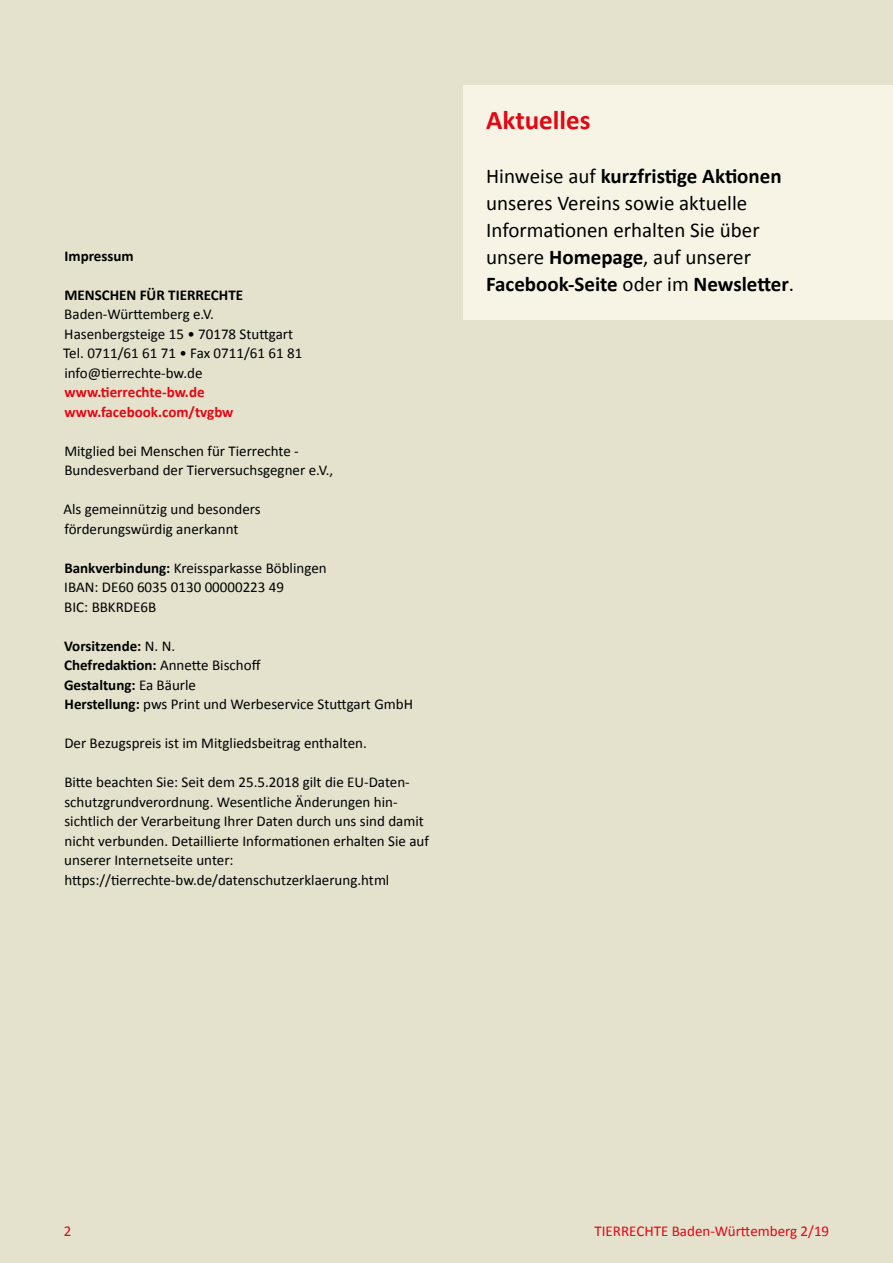
<style>
.page{position:relative;width:893px;height:1263px;background:#e4e1cd}
.page>*{position:absolute;margin:0;border:0;box-sizing:border-box;transform-origin:0 0}
.t1{font:700 27px "Calibri";color:#e30613}
.t2{font:21px/27px "Calibri";color:#000}
.t3{font:15px/19.5px "Calibri";color:#000}
.t4{font:700 15px/19.5px "Calibri";color:#e30613}
.t5{font:15px "Calibri";color:#e30613}
.t6{font:700 15px "Calibri";color:#000}
.s1{font-weight:700}
</style>
<div class="page">
<div style="left:463px;top:85px;width:430px;height:234px;background:#f7f4e6"></div>
<p class="t6" style="left:65px;top:245px;width:71px">Impressum</p>
<p class="t6" style="left:64px;top:284px;width:180px">MENSCHEN FÜR TIERRECHTE</p>
<p class="t3" style="left:63px;top:304px;width:240px">Baden-Württemberg e.V.<br>Hasenbergsteige 15 • 70178 Stuttgart<br>Tel. 0711/61 61 71 • Fax 0711/61 61 81 info@tierrechte-bw.de</p>
<p class="t4" style="left:64px;top:382px;width:170px">www.tierrechte-bw.de www.facebook.com/tvgbw</p>
<p class="t3" style="left:64px;top:440px;width:271px">Mitglied bei Menschen für Tierrechte -<br>Bundesverband der Tierversuchsgegner e.V.,</p>
<p class="t3" style="left:63px;top:499px;width:199px">Als gemeinnützig und besonders förderungswürdig anerkannt</p>
<p class="t3" style="left:64px;top:557px;width:264px"><span class="s1">Bankverbindung:</span> Kreissparkasse Böblingen<br>IBAN: DE60 6035 0130 00000223 49<br>BIC: BBKRDE6B</p>
<p class="t3" style="left:64px;top:635px;width:351px"><span class="s1">Vorsitzende:</span> N. N.<br><span class="s1">Chefredaktion:</span> Annette Bischoff<br><span class="s1">Gestaltung:</span> Ea Bäurle<br><span class="s1">Herstellung:</span> pws Print und Werbeservice Stuttgart GmbH</p>
<p class="t3" style="left:64px;top:733px;width:304px">Der Bezugspreis ist im Mitgliedsbeitrag enthalten.</p>
<p class="t3" style="left:64px;top:772px;width:366px">Bitte beachten Sie: Seit dem 25.5.2018 gilt die EU-Daten&shy;schutzgrundverordnung. Wesentliche Änderungen hin&shy;sichtlich der Verarbeitung Ihrer Daten durch uns sind damit nicht verbunden. Detaillierte Informationen erhalten Sie auf unserer Internetseite unter: https://tierrechte-bw.de/datenschutzerklaerung.html</p>
<h1 class="t1" style="left:486px;top:101px;width:106px">Aktuelles</h1>
<h2 class="t2" style="left:486px;top:162px;width:310px">Hinweise auf <span class="s1">kurzfristige Aktionen </span>unseres Vereins sowie aktuelle Informationen erhalten Sie über unsere <span class="s1">Homepage</span>, auf unserer <span class="s1">Facebook-Seite</span> oder im <span class="s1">Newsletter</span>.</h2>
<p class="t5" style="left:64px;top:1220px;width:9px">2</p>
<p class="t5" style="left:595px;top:1220px;width:236px">TIERRECHTE Baden-Württemberg 2/19</p>
</div>
